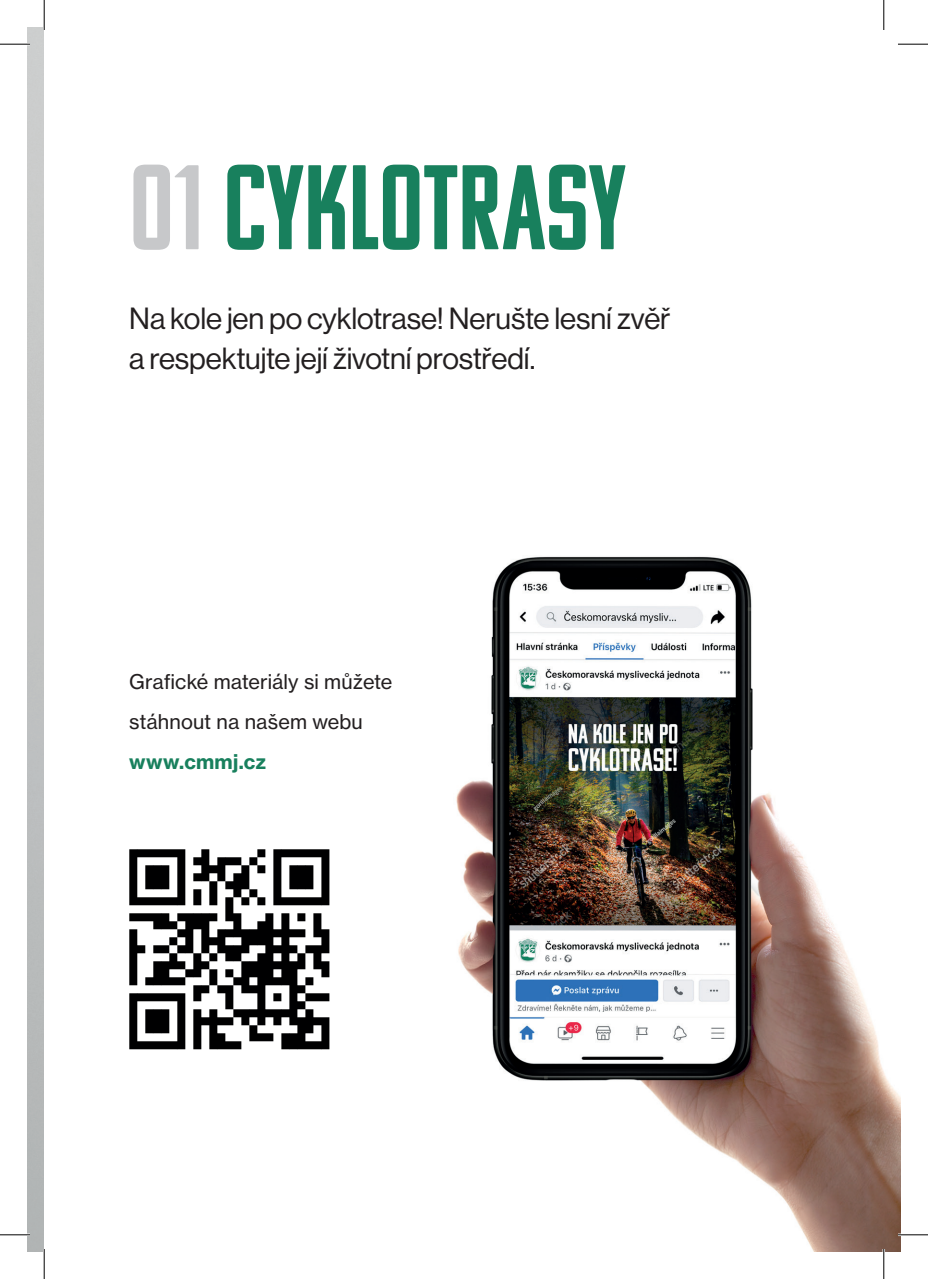
<style>
.page{position:relative;width:928px;height:1279px;background:#fff}
.page>*{position:absolute;margin:0;border:0;box-sizing:border-box;transform-origin:0 0}
.t1{font:120px "Komu A";letter-spacing:.005em;color:#18805d}
.t2{font:30px/40px "N Haas Grotesk DS Pro 55 Rg";letter-spacing:-.005em;color:#231f20}
.t3{font:20px/40px "N Haas Grotesk TX Pro 55 Rg";color:#231f20}
.t4{font:20px "N Haas Grotesk TX Pro 75 Bd";letter-spacing:.015em;color:#18805d}
.s1{color:#c7c8ca}
</style>
<div class="page">
<img style="left:129px;top:556px;width:771px;height:696px">
<svg style="left:129px;top:849px;width:200px;height:200px"></svg>
<hr style="left:897px;top:1233px;width:30px;height:3px;background:#fff">
<hr style="left:882px;top:1249px;width:2px;height:30px;background:#fff">
<hr style="left:0;top:44px;width:30px;height:1px;background:#000">
<hr style="left:897px;top:44px;width:30px;height:1px;background:#000">
<hr style="left:0;top:1234px;width:30px;height:1px;background:#000">
<hr style="left:897px;top:1234px;width:30px;height:1px;background:#000">
<hr style="left:44px;top:0;width:1px;height:30px;background:#000">
<hr style="left:44px;top:1249px;width:1px;height:30px;background:#000">
<hr style="left:883px;top:0;width:1px;height:30px;background:#000">
<hr style="left:883px;top:1249px;width:1px;height:30px;background:#000">
<h1 class="t1" style="left:129px;top:146px;width:496px"><span class="s1">01</span>CYKLOTRASY</h1>
<p class="t2" style="left:129px;top:299px;width:542px">Na kole jen po cyklotrase! Nerušte lesní zvěř a respektujte její životní prostředí.</p>
<p class="t3" style="left:129px;top:662px;width:265px">Grafické materiály si můžete stáhnout na našem webu</p>
<p class="t4" style="left:129px;top:749px;width:138px">www.cmmj.cz</p>
</div>
